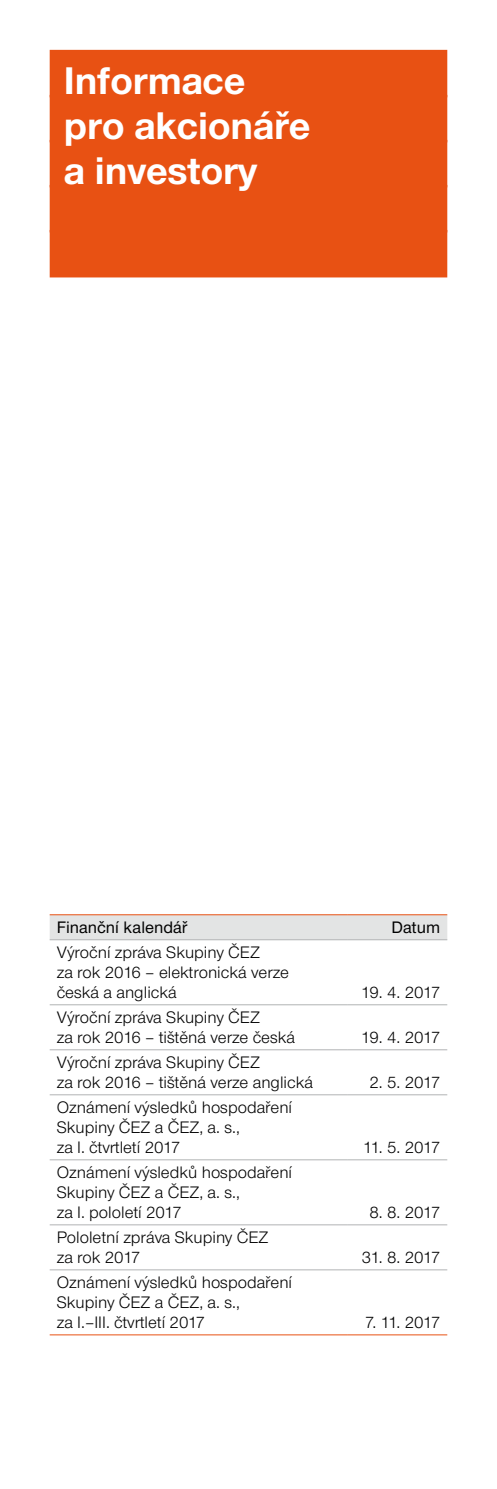
<style>
.page{position:relative;width:497px;height:1489px;background:#fff}
.page>*{position:absolute;margin:0;border:0;box-sizing:border-box;transform-origin:0 0}
.t1{font:700 40px/45px "Nimbus CEZCE";color:#fff}
.t2{font:17.25px/20px "Nimbus CEZCE";color:#000}
.t3{font:500 17.25px "Nimbus CEZCE";color:#000}
</style>
<div class="page">
<div style="left:50px;top:50px;width:396px;height:47px;background:#e85113"></div>
<div style="left:50px;top:95px;width:396px;height:47px;background:#e85113"></div>
<div style="left:50px;top:140px;width:396px;height:47px;background:#e85113"></div>
<div style="left:50px;top:185px;width:396px;height:47px;background:#e85113"></div>
<div style="left:50px;top:230px;width:396px;height:47px;background:#e85113"></div>
<div style="left:50px;top:915px;width:396px;height:24px;background:#e3e4e4"></div>
<hr style="left:50px;top:1004px;width:297px;height:1px;background:#b1b3b4">
<hr style="left:347px;top:1004px;width:99px;height:1px;background:#b1b3b4">
<hr style="left:50px;top:1049px;width:297px;height:1px;background:#b1b3b4">
<hr style="left:347px;top:1049px;width:99px;height:1px;background:#b1b3b4">
<hr style="left:50px;top:1094px;width:297px;height:1px;background:#b1b3b4">
<hr style="left:347px;top:1094px;width:99px;height:1px;background:#b1b3b4">
<hr style="left:50px;top:1159px;width:297px;height:1px;background:#b1b3b4">
<hr style="left:347px;top:1159px;width:99px;height:1px;background:#b1b3b4">
<hr style="left:50px;top:1224px;width:297px;height:1px;background:#b1b3b4">
<hr style="left:347px;top:1224px;width:99px;height:1px;background:#b1b3b4">
<hr style="left:50px;top:1269px;width:297px;height:1px;background:#b1b3b4">
<hr style="left:347px;top:1269px;width:99px;height:1px;background:#b1b3b4">
<hr style="left:50px;top:939px;width:297px;height:1px;background:#b1b3b4">
<hr style="left:347px;top:939px;width:99px;height:1px;background:#b1b3b4">
<hr style="left:50px;top:914px;width:297px;height:1px;background:#e85113">
<hr style="left:347px;top:914px;width:99px;height:1px;background:#e85113">
<hr style="left:50px;top:1334px;width:297px;height:1px;background:#e85113">
<hr style="left:347px;top:1334px;width:99px;height:1px;background:#e85113">
<p class="t1" style="left:64px;top:58px;width:248px">Informace pro akcionáře a investory</p>
<p class="t3" style="left:57px;top:917px;width:132px">Finanční kalendář</p>
<p class="t3" style="left:391px;top:917px;width:50px">Datum</p>
<p class="t2" style="left:57px;top:942px;width:233px">Výroční zpráva Skupiny ČEZ<br>za rok 2016 – elektronická verze česká a anglická</p>
<p class="t2" style="left:360px;top:982px;width:81px">19. 4. 2017</p>
<p class="t2" style="left:57px;top:1007px;width:239px">Výroční zpráva Skupiny ČEZ<br>za rok 2016 – tištěná verze česká</p>
<p class="t2" style="left:57px;top:1052px;width:257px">Výroční zpráva Skupiny ČEZ<br>za rok 2016 – tištěná verze anglická</p>
<p class="t2" style="left:57px;top:1097px;width:236px">Oznámení výsledků hospodaření<br>Skupiny ČEZ a ČEZ, a. s.,<br>za I. čtvrtletí 2017</p>
<p class="t2" style="left:57px;top:1162px;width:236px">Oznámení výsledků hospodaření<br>Skupiny ČEZ a ČEZ, a. s.,<br>za I. pololetí 2017</p>
<p class="t2" style="left:57px;top:1227px;width:213px">Pololetní zpráva Skupiny ČEZ za rok 2017</p>
<p class="t2" style="left:57px;top:1272px;width:236px">Oznámení výsledků hospodaření<br>Skupiny ČEZ a ČEZ, a. s.,<br>za I.–III. čtvrtletí 2017</p>
<p class="t2" style="left:360px;top:1027px;width:81px">19. 4. 2017</p>
<p class="t2" style="left:369px;top:1072px;width:72px">2. 5. 2017</p>
<p class="t2" style="left:362px;top:1137px;width:79px">11. 5. 2017</p>
<p class="t2" style="left:369px;top:1202px;width:72px">8. 8. 2017</p>
<p class="t2" style="left:361px;top:1247px;width:80px">31. 8. 2017</p>
<p class="t2" style="left:364px;top:1312px;width:77px">7. 11. 2017</p>
</div>
